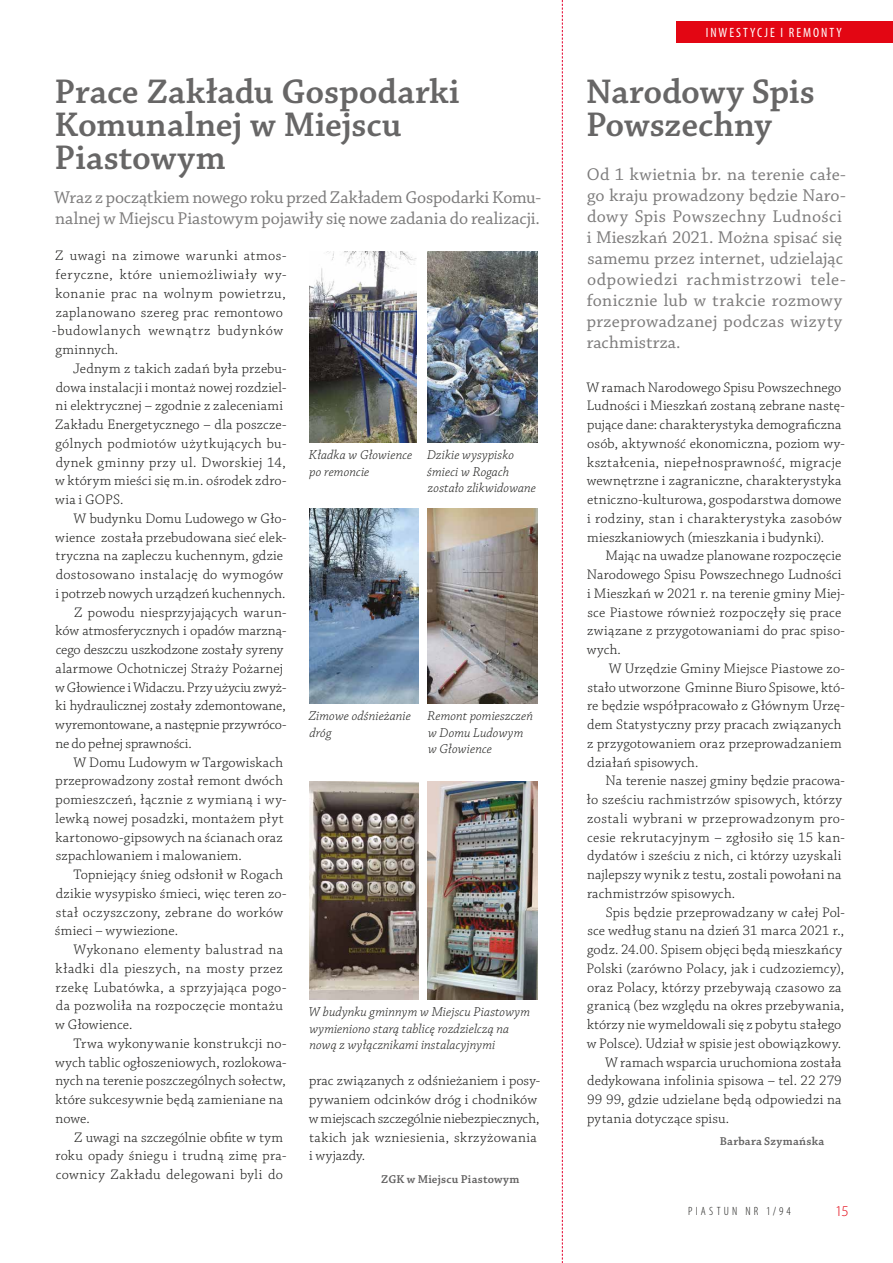
<style>
.page{position:relative;width:893px;height:1263px;background:#fff}
.page>*{position:absolute;margin:0;border:0;box-sizing:border-box;transform-origin:0 0}
.t1{font:600 36px/33px "Chaparral Pro";color:#676666}
.t2{font:18px/21px "Chaparral Pro";letter-spacing:.01em;color:#7c7b7b}
.t3{font:18px/21px "Chaparral Pro";letter-spacing:-.01em;color:#7c7b7b}
.t4{font:300 15px "Myriad Pro";color:#e30613}
.t5{font:300 14.55px/18.8px "Chaparral Pro";letter-spacing:.015em;color:#1d1d1b}
.t6{font:300 14.55px/18.8px "Chaparral Pro";letter-spacing:.04em;color:#1d1d1b}
.t7{font:300 14.55px "Chaparral Pro";letter-spacing:-.005em;color:#1d1d1b}
.t8{font:300 14.55px "Chaparral Pro";letter-spacing:-.01em;color:#1d1d1b}
.t9{font:300 14.55px "Chaparral Pro";letter-spacing:.035em;color:#1d1d1b}
.t10{font:italic 300 13.5px/16.5px "Chaparral Pro";letter-spacing:.01em;color:#1d1d1b}
.t11{font:condensed 13.5px "Myriad Pro";letter-spacing:.145em;color:#fff}
.t12{font:600 12px "Chaparral Pro";letter-spacing:.02em;color:#626161}
.t13{font:300 condensed 12px "Myriad Pro";letter-spacing:.27em;color:#1d1d1b}
</style>
<div class="page">
<div style="left:677px;top:21px;width:216px;height:22px;background:#e30613"></div>
<svg style="left:562px;top:0;width:1px;height:1263px"></svg>
<img style="left:428px;top:508px;width:109px;height:195px">
<img style="left:427px;top:251px;width:110px;height:191px">
<img style="left:309px;top:508px;width:110px;height:195px">
<img style="left:309px;top:251px;width:107px;height:191px">
<img style="left:309px;top:782px;width:110px;height:217px">
<img style="left:428px;top:782px;width:109px;height:217px">
<h1 class="t1" style="left:54px;top:76px;width:407px">Prace Zakładu Gospodarki<br>Komunalnej w Miejscu<br>Piastowym</h1>
<p class="t3" style="left:54px;top:187px;width:488px">Wraz z początkiem nowego roku przed Zakładem Gospodarki Komu&shy;nalnej w Miejscu Piastowym pojawiły się nowe zadania do realizacji.</p>
<p class="t6" style="left:52px;top:247px;width:236px">Z uwagi na zimowe warunki atmos&shy;feryczne, które uniemożliwiały wy&shy;konanie prac na wolnym powietrzu, zaplanowano szereg prac remontowo -budowlanych wewnątrz budynków gminnych.</p>
<p class="t5" style="left:55px;top:359px;width:233px;text-indent:18px">Jednym z takich zadań była przebu&shy;dowa instalacji i montaż nowej rozdziel&shy;ni elektrycznej – zgodnie z zaleceniami Zakładu Energetycznego – dla poszcze&shy;gólnych podmiotów użytkujących bu&shy;dynek gminny przy ul. Dworskiej 14, w którym mieści się m.in. ośrodek zdro&shy;wia i GOPS.</p>
<p class="t5" style="left:74px;top:509px;width:214px">W budynku Domu Ludowego w Gło-</p>
<p class="t5" style="left:55px;top:528px;width:233px">wience została przebudowana sieć elek-</p>
<p class="t5" style="left:55px;top:547px;width:229px">tryczna na zapleczu kuchennym, gdzie</p>
<p class="t5" style="left:56px;top:566px;width:229px">dostosowano instalację do wymogów</p>
<p class="t7" style="left:56px;top:585px;width:231px">i potrzeb nowych urządzeń kuchennych.</p>
<p class="t5" style="left:74px;top:603px;width:214px">Z powodu niesprzyjających warun-</p>
<p class="t8" style="left:56px;top:623px;width:232px">ków atmosferycznych i opadów marzną-</p>
<p class="t5" style="left:56px;top:641px;width:229px">cego deszczu uszkodzone zostały syreny</p>
<p class="t5" style="left:56px;top:659px;width:229px">alarmowe Ochotniczej Straży Pożarnej</p>
<p class="t5" style="left:55px;top:678px;width:233px">w Głowience i Widaczu. Przy użyciu zwyż-</p>
<p class="t8" style="left:56px;top:698px;width:232px">ki hydraulicznej zostały zdemontowane,</p>
<p class="t7" style="left:55px;top:717px;width:233px">wyremontowane, a następnie przywróco-</p>
<p class="t7" style="left:56px;top:735px;width:138px">ne do pełnej sprawności.</p>
<p class="t5" style="left:74px;top:753px;width:211px">W Domu Ludowym w Targowiskach</p>
<p class="t5" style="left:56px;top:772px;width:229px">przeprowadzony został remont dwóch</p>
<p class="t9" style="left:56px;top:792px;width:232px">pomieszczeń, łącznie z wymianą i wy-</p>
<p class="t5" style="left:56px;top:809px;width:230px">lewką nowej posadzki, montażem płyt</p>
<p class="t5" style="left:56px;top:828px;width:229px">kartonowo-gipsowych na ścianach oraz</p>
<p class="t5" style="left:56px;top:847px;width:188px">szpachlowaniem i malowaniem.</p>
<p class="t5" style="left:74px;top:866px;width:211px">Topniejący śnieg odsłonił w Rogach</p>
<p class="t5" style="left:56px;top:884px;width:232px">dzikie wysypisko śmieci, więc teren zo-</p>
<p class="t5" style="left:56px;top:903px;width:229px">stał oczyszczony, zebrane do worków</p>
<p class="t5" style="left:55px;top:922px;width:125px">śmieci – wywiezione.</p>
<p class="t5" style="left:74px;top:941px;width:211px">Wykonano elementy balustrad na</p>
<p class="t5" style="left:56px;top:959px;width:229px">kładki dla pieszych, na mosty przez</p>
<p class="t5" style="left:55px;top:978px;width:233px">rzekę Lubatówka, a sprzyjająca pogo-</p>
<p class="t5" style="left:56px;top:997px;width:229px">da pozwoliła na rozpoczęcie montażu</p>
<p class="t5" style="left:55px;top:1016px;width:79px">w Głowience.</p>
<p class="t5" style="left:74px;top:1034px;width:214px">Trwa wykonywanie konstrukcji no-</p>
<p class="t5" style="left:55px;top:1053px;width:233px">wych tablic ogłoszeniowych, rozlokowa-</p>
<p class="t5" style="left:56px;top:1072px;width:232px">nych na terenie poszczególnych sołectw,</p>
<p class="t5" style="left:56px;top:1091px;width:229px">które sukcesywnie będą zamieniane na</p>
<p class="t5" style="left:56px;top:1109px;width:36px">nowe.</p>
<p class="t5" style="left:74px;top:1128px;width:211px">Z uwagi na szczególnie obfite w tym</p>
<p class="t5" style="left:55px;top:1147px;width:233px">roku opady śniegu i trudną zimę pra-</p>
<p class="t5" style="left:56px;top:1166px;width:229px">cownicy Zakładu delegowani byli do</p>
<p class="t10" style="left:309px;top:447px;width:105px">Kładka w Głowience po remoncie</p>
<p class="t10" style="left:427px;top:447px;width:110px">Dzikie wysypisko śmieci w Rogach zostało zlikwidowane</p>
<p class="t10" style="left:309px;top:708px;width:103px">Zimowe odśnieżanie dróg</p>
<p class="t10" style="left:427px;top:708px;width:107px">Remont pomieszczeń w Domu Ludowym w Głowience</p>
<p class="t10" style="left:309px;top:1004px;width:223px">W budynku gminnym w Miejscu Piastowym wymieniono starą tablicę rozdzielczą na nową z wyłącznikami instalacyjnymi</p>
<p class="t5" style="left:309px;top:1072px;width:233px">prac związanych z odśnieżaniem i posy&shy;pywaniem odcinków dróg i chodników w miejscach szczególnie niebezpiecznych, takich jak wzniesienia, skrzyżowania i wyjazdy.</p>
<p class="t12" style="left:381px;top:1172px;width:140px">ZGK w Miejscu Piastowym</p>
<p class="t11" style="left:706px;top:24px;width:138px">INWESTYCJE I REMONTY</p>
<h1 class="t1" style="left:586px;top:76px;width:230px">Narodowy Spis<br>Powszechny</h1>
<p class="t2" style="left:587px;top:164px;width:261px">Od 1 kwietnia br. na terenie całe&shy;go kraju prowadzony będzie Naro&shy;dowy Spis Powszechny Ludności i Mieszkań 2021. Można spisać się samemu przez internet, udzielając odpowiedzi rachmistrzowi tele&shy;fonicznie lub w trakcie rozmowy przeprowadzanej podczas wizyty rachmistrza.</p>
<p class="t5" style="left:586px;top:378px;width:260px">W ramach Narodowego Spisu Powszechnego Ludności i Mieszkań zostaną zebrane nastę&shy;pujące dane: charakterystyka demograficzna osób, aktywność ekonomiczna, poziom wy&shy;kształcenia, niepełnosprawność, migracje wewnętrzne i zagraniczne, charakterystyka etniczno-kulturowa, gospodarstwa domowe i rodziny, stan i charakterystyka zasobów mieszkaniowych (mieszkania i budynki).</p>
<p class="t5" style="left:587px;top:547px;width:260px;text-indent:19px">Mając na uwadze planowane rozpoczęcie Narodowego Spisu Powszechnego Ludności i Mieszkań w 2021 r. na terenie gminy Miej&shy;sce Piastowe również rozpoczęły się prace związane z przygotowaniami do prac spiso&shy;wych.</p>
<p class="t5" style="left:587px;top:659px;width:259px;text-indent:22px">W Urzędzie Gminy Miejsce Piastowe zo&shy;stało utworzone Gminne Biuro Spisowe, któ&shy;re będzie współpracowało z Głównym Urzę&shy;dem Statystyczny przy pracach związanych z przygotowaniem oraz przeprowadzaniem działań spisowych.</p>
<p class="t5" style="left:587px;top:772px;width:260px;text-indent:19px">Na terenie naszej gminy będzie pracowa&shy;ło sześciu rachmistrzów spisowych, którzy zostali wybrani w przeprowadzonym pro&shy;cesie rekrutacyjnym – zgłosiło się 15 kan&shy;dydatów i sześciu z nich, ci którzy uzyskali najlepszy wynik z testu, zostali powołani na rachmistrzów spisowych.</p>
<p class="t5" style="left:606px;top:903px;width:241px">Spis będzie przeprowadzany w całej Pol-</p>
<p class="t5" style="left:587px;top:922px;width:258px">sce według stanu na dzień 31 marca 2021 r.,</p>
<p class="t5" style="left:587px;top:941px;width:256px">godz. 24.00. Spisem objęci będą mieszkańcy</p>
<p class="t5" style="left:587px;top:959px;width:259px">Polski (zarówno Polacy, jak i cudzoziemcy),</p>
<p class="t5" style="left:587px;top:978px;width:256px">oraz Polacy, którzy przebywają czasowo za</p>
<p class="t5" style="left:587px;top:997px;width:258px">granicą (bez względu na okres przebywania,</p>
<p class="t5" style="left:587px;top:1016px;width:256px">którzy nie wymeldowali się z pobytu stałego</p>
<p class="t5" style="left:587px;top:1034px;width:256px">w Polsce). Udział w spisie jest obowiązkowy.</p>
<p class="t5" style="left:605px;top:1053px;width:238px">W ramach wsparcia uruchomiona została</p>
<p class="t5" style="left:587px;top:1072px;width:256px">dedykowana infolinia spisowa – tel. 22 279</p>
<p class="t5" style="left:587px;top:1091px;width:256px">99 99, gdzie udzielane będą odpowiedzi na</p>
<p class="t5" style="left:587px;top:1110px;width:144px">pytania dotyczące spisu.</p>
<p class="t12" style="left:720px;top:1134px;width:106px">Barbara Szymańska</p>
<p class="t13" style="left:688px;top:1204px;width:104px">PIASTUN NR 1/94</p>
<p class="t4" style="left:835px;top:1203px;width:15px">15</p>
</div>
